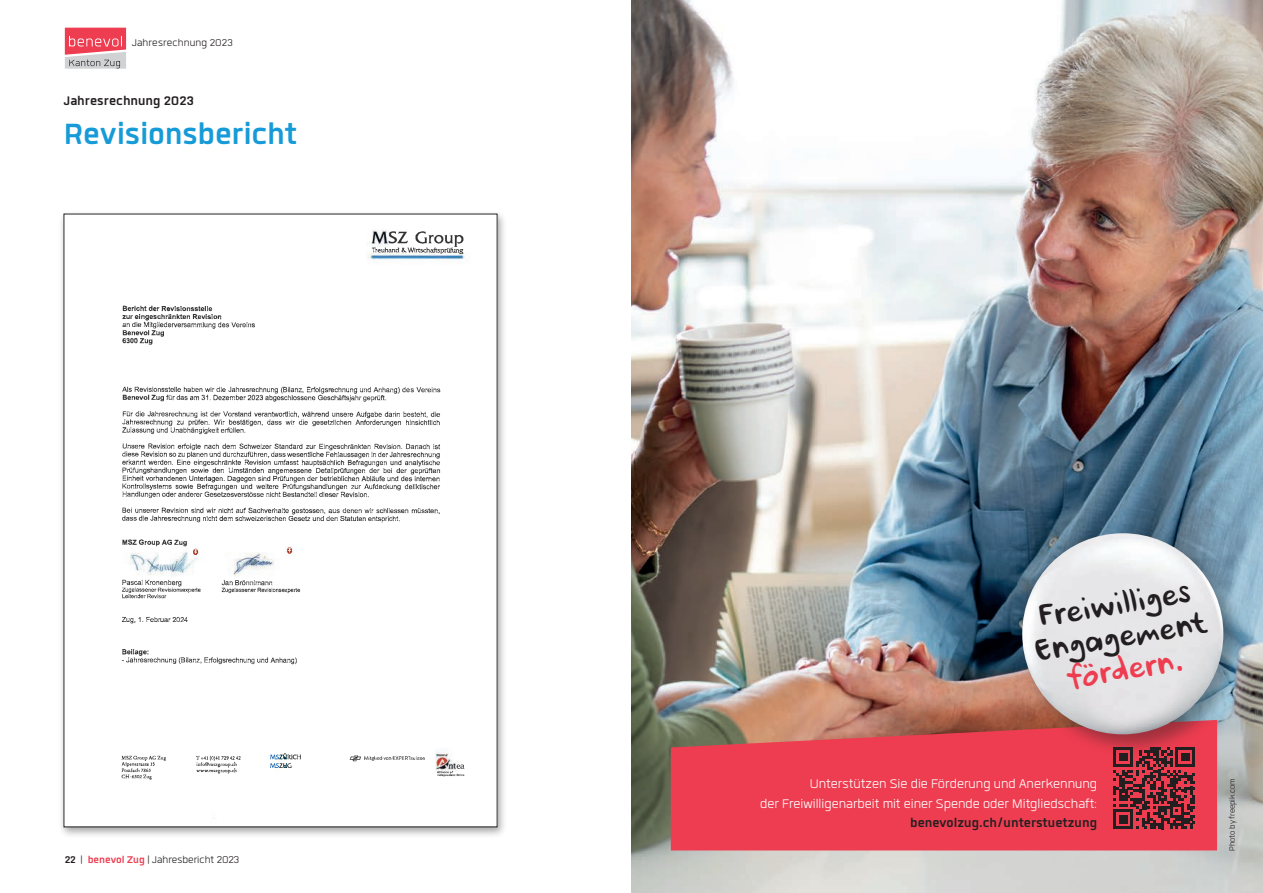
<style>
.page{position:relative;width:1263px;height:893px;background:#fff}
.page>*{position:absolute;margin:0;border:0;box-sizing:border-box;transform-origin:0 0}
.t1{font:700 40.5px "Quan";letter-spacing:-.005em;color:#169bd8}
.t2{font:33px/33.2px "Ursula Handschrift";color:#231f20}
.t3{font:33px "Ursula Handschrift";color:#ee3d50}
.t4{font:300 17.25px/19.5px "Quan";color:#fff;text-align:right}
.t5{font:700 17.25px "Quan";color:#231f20}
.t6{font:300 13.5px "Quan";letter-spacing:.01em;color:#231f20}
.t7{font:300 10.5px "Quan";letter-spacing:-.01em;color:#231f20}
.s1{font-weight:700}
.s2{font-weight:700;color:#ee3d50}
</style>
<div class="page">
<svg style="left:65px;top:28px;width:61px;height:41px"></svg>
<img style="left:631px;top:0;width:632px;height:893px">
<svg style="left:671px;top:720px;width:546px;height:130px;fill:#ee3d50"></svg>
<svg style="left:1113px;top:757px;width:82px;height:72px"></svg>
<div style="left:1017px;top:528px;width:229px;height:229px;background:#231f20;opacity:.4"></div>
<img style="left:1022px;top:533px;width:201px;height:201px;border-radius:101px">
<div style="left:58px;top:210px;width:449px;height:628px;background:#231f20;opacity:.4"></div>
<img style="left:66px;top:216px;width:429px;height:609px">
<img style="left:121px;top:232px;width:343px;height:547px">
<img style="left:192px;top:548px;width:101px;height:6px">
<img style="left:270px;top:754px;width:31px;height:13px">
<p class="t6" style="left:132px;top:37px;width:103px">Jahresrechnung 2023</p>
<p class="t6" style="left:132px;top:37px;width:79px">Aktivitäten 2023</p>
<p class="t5" style="left:64px;top:93px;width:132px">Jahresrechnung 2023</p>
<h1 class="t1" style="left:64px;top:115px;width:235px">Revisionsbericht</h1>
<p class="t6" style="left:65px;top:854px;width:176px"><span class="s1">22</span> | <span class="s2">benevol Zug</span> | Jahresbericht 2023</p>
<h2 class="t2" style="left:1025px;top:602px;width:175px;rotate:-9deg">Freiwilliges<br>Engagement</h2>
<h2 class="t3" style="left:1064px;top:659px;width:117px;rotate:-9deg">fördern.</h2>
<p class="t4" style="left:760px;top:774px;width:339px">Unterstützen Sie die Förderung und Anerkennung<br>der Freiwilligenarbeit mit einer Spende oder Mitgliedschaft:</p>
<p class="t5" style="left:910px;top:814px;width:188px">benevolzug.ch/unterstuetzung</p>
<p class="t7" style="left:1227px;top:851px;width:74px;rotate:-90deg">Photo by freepik.com</p>
</div>
